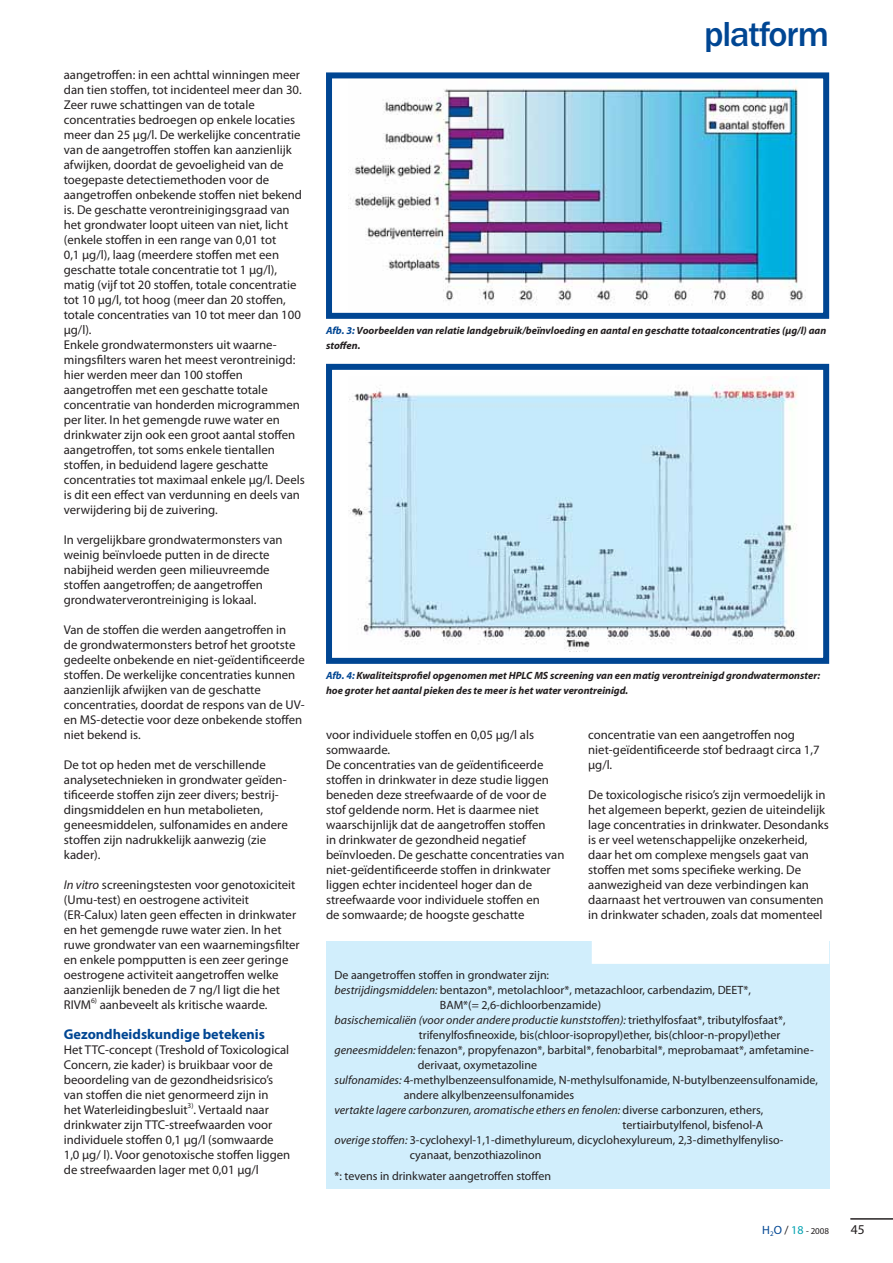
<style>
.page{position:relative;width:893px;height:1263px;background:#fff}
.page>*{position:absolute;margin:0;border:0;box-sizing:border-box;transform-origin:0 0}
.t1{font:500 36px "ITC Franklin Gothic Std";letter-spacing:-.03em;color:#004693}
.t2{font:700 14.25px "Myriad Pro";color:#004693}
.t3{font:13.5px "Myriad Pro";color:#231f20}
.t4{font:12.75px/15px "Myriad Pro";color:#231f20}
.t5{font:12px "Myriad Pro";color:#231f20}
.t6{font:italic 12px "Myriad Pro";color:#231f20}
.t7{font:italic 700 10.5px/15px "Myriad Pro";color:#231f20}
.t8{font:9px "Myriad Pro";color:#231f20}
.s1{font-style:italic}
.s2{color:#004693}
.s3{font-style:normal}
.s4{font-size:12px;color:#004693}
.s5{font-size:12px}
.s6{font-size:12px;color:#00a2b1}
</style>
<div class="page">
<hr style="left:850px;top:1219px;width:43px;height:1px;background:#231f20">
<img style="left:348px;top:81px;width:458px;height:225px">
<div style="left:326px;top:72px;width:503px;height:247px;border:6px solid #004693"></div>
<img style="left:348px;top:385px;width:450px;height:266px">
<div style="left:326px;top:364px;width:503px;height:300px;border:6px solid #004693"></div>
<div style="left:326px;top:942px;width:503px;height:247px;background:#d1eefc"></div>
<div style="left:592px;top:940px;width:237px;height:24px;background:#fff"></div>
<p class="t4" style="left:64px;top:68px;width:242px">aangetroffen: in een achttal winningen meer dan tien stoffen, tot incidenteel meer dan 30.<br>Zeer ruwe schattingen van de totale concentraties bedroegen op enkele locaties meer dan 25 μg/l. De werkelijke concentratie van de aangetroffen stoffen kan aanzienlijk afwijken, doordat de gevoeligheid van de toegepaste detectiemethoden voor de aangetroffen onbekende stoffen niet bekend is. De geschatte verontreinigingsgraad van het grondwater loopt uiteen van niet, licht (enkele stoffen in een range van 0,01 tot<br>0,1 μg/l), laag (meerdere stoffen met een geschatte totale concentratie tot 1 μg/l), matig (vijf tot 20 stoffen, totale concentratie tot 10 μg/l, tot hoog (meer dan 20 stoffen, totale concentraties van 10 tot meer dan 100 μg/l).<br>Enkele grondwatermonsters uit waarne&shy;mingsfilters waren het meest verontreinigd: hier werden meer dan 100 stoffen aangetroffen met een geschatte totale concentratie van honderden microgrammen per liter. In het gemengde ruwe water en drinkwater zijn ook een groot aantal stoffen aangetroffen, tot soms enkele tientallen stoffen, in beduidend lagere geschatte concentraties tot maximaal enkele μg/l. Deels is dit een effect van verdunning en deels van verwijdering bij de zuivering.</p>
<p class="t4" style="left:64px;top:533px;width:220px">In vergelijkbare grondwatermonsters van weinig beïnvloede putten in de directe nabijheid werden geen milieuvreemde stoffen aangetroffen; de aangetroffen grondwaterverontreiniging is lokaal.</p>
<p class="t4" style="left:64px;top:623px;width:242px">Van de stoffen die werden aangetroffen in<br>de grondwatermonsters betrof het grootste gedeelte onbekende en niet-geïdentificeerde stoffen. De werkelijke concentraties kunnen aanzienlijk afwijken van de geschatte concentraties, doordat de respons van de UV&shy;en MS-detectie voor deze onbekende stoffen niet bekend is.</p>
<p class="t4" style="left:64px;top:758px;width:226px">De tot op heden met de verschillende analyse technieken in grondwater geïden&shy;tificeerde stoffen zijn zeer divers; bestrij&shy;dingsmiddelen en hun metabolieten, geneesmiddelen, sulfonamides en andere stoffen zijn nadrukkelijk aanwezig (zie kader).</p>
<p class="t4" style="left:64px;top:878px;width:237px"><span class="s1">In vitro</span> screeningstesten voor genotoxiciteit (Umu-test) en oestrogene activiteit (ER-Calux) laten geen effecten in drinkwater en het gemengde ruwe water zien. In het ruwe grondwater van een waarnemingsfilter en enkele pompputten is een zeer geringe oestrogene activiteit aangetroffen welke aanzienlijk beneden de 7 ng/l ligt die het RIVM<sup>6)</sup> aanbeveelt als kritische waarde.</p>
<p class="t2" style="left:64px;top:1029px;width:203px">Gezondheidskundige betekenis</p>
<p class="t4" style="left:64px;top:1043px;width:228px">Het TTC-concept (Treshold of Toxicological Concern, zie kader) is bruikbaar voor de beoordeling van de gezondheidsrisico’s van stoffen die niet genormeerd zijn in<br>het Waterleidingbesluit<sup>3)</sup>. Vertaald naar drinkwater zijn TTC-streefwaarden voor individuele stoffen 0,1 μg/l (somwaarde 1,0 μg/ l). Voor genotoxische stoffen liggen de streefwaarden lager met 0,01 μg/l</p>
<h1 class="t1" style="left:704px;top:20px;width:126px">platform</h1>
<p class="t7" style="left:326px;top:324px;width:502px"><span class="s2">Afb. 3:</span> Voorbeelden van relatie landgebruik/beïnvloeding en aantal en geschatte totaalconcentraties (μg/l) aan stoffen.</p>
<p class="t7" style="left:326px;top:669px;width:496px"><span class="s2">Afb. 4:</span> Kwaliteitsprofiel opgenomen met HPLC MS screening van een matig verontreinigd grondwatermonster: hoe groter het aantal pieken des te meer is het water verontreinigd.</p>
<p class="t4" style="left:326px;top:728px;width:240px">voor individuele stoffen en 0,05 μg/l als somwaarde.<br>De concentraties van de geïdentificeerde stoffen in drinkwater in deze studie liggen beneden deze streefwaarde of de voor de stof geldende norm. Het is daarmee niet waarschijnlijk dat de aangetroffen stoffen<br>in drinkwater de gezondheid negatief beïnvloeden. De geschatte concentraties van niet-geïdentificeerde stoffen in drinkwater liggen echter incidenteel hoger dan de streefwaarde voor individuele stoffen en<br>de somwaarde; de hoogste geschatte</p>
<p class="t4" style="left:588px;top:728px;width:233px">concentratie van een aangetroffen nog niet-geïdentificeerde stof bedraagt circa 1,7 μg/l.</p>
<p class="t4" style="left:588px;top:788px;width:242px">De toxicologische risico’s zijn vermoedelijk in het algemeen beperkt, gezien de uiteindelijk lage concentraties in drinkwater. Desondanks is er veel wetenschappelijke onzekerheid, daar het om complexe mengsels gaat van stoffen met soms specifieke werking. De aanwezigheid van deze verbindingen kan daarnaast het vertrouwen van consumenten in drinkwater schaden, zoals dat momenteel</p>
<p class="t5" style="left:335px;top:970px;width:216px">De aangetroffen stoffen in grondwater zijn:</p>
<p class="t5" style="left:335px;top:985px;width:418px"><span class="s1">bestrijdingsmiddelen:</span> bentazon*, metolachloor*, metazachloor, carbendazim, DEET*,</p>
<p class="t5" style="left:440px;top:1000px;width:163px">BAM*(= 2,6-dichloorbenzamide)</p>
<p class="t6" style="left:335px;top:1015px;width:452px">basischemicaliën (voor onder andere productie kunststoffen): <span class="s3">triethylfosfaat*, tributylfosfaat*,</span></p>
<p class="t5" style="left:419px;top:1030px;width:363px">trifenylfosfineoxide, bis(chloor-isopropyl)ether, bis(chloor-n-propyl)ether</p>
<p class="t5" style="left:335px;top:1045px;width:481px"><span class="s1">geneesmiddelen:</span> fenazon*, propyfenazon*, barbital*, fenobarbital*, meprobamaat*, amfetamine-</p>
<p class="t5" style="left:418px;top:1060px;width:121px">derivaat, oxymetazoline</p>
<p class="t5" style="left:335px;top:1075px;width:485px"><span class="s1">sulfonamides:</span> 4-methylbenzeensulfonamide, N-methylsulfonamide, N-butylbenzeensulfonamide,</p>
<p class="t5" style="left:404px;top:1090px;width:172px">andere alkylbenzeensulfonamides</p>
<p class="t6" style="left:335px;top:1105px;width:430px">vertakte lagere carbonzuren, aromatische ethers en fenolen: <span class="s3">diverse carbonzuren, ethers,</span></p>
<p class="t5" style="left:623px;top:1120px;width:142px">tertiairbutylfenol, bisfenol-A</p>
<p class="t5" style="left:335px;top:1135px;width:451px"><span class="s1">overige stoffen:</span> 3-cyclohexyl-1,1-dimethylureum, dicyclohexylureum, 2,3-dimethylfenyliso-</p>
<p class="t5" style="left:410px;top:1150px;width:133px">cyanaat, benzothiazolinon</p>
<p class="t5" style="left:335px;top:1171px;width:218px">*: tevens in drinkwater aangetroffen stoffen</p>
<p class="t8" style="left:762px;top:1227px;width:68px"><span class="s4">H</span><sub>2</sub><span class="s4">O</span> <span class="s5">/</span> <span class="s6">18</span> - 2008</p>
<p class="t3" style="left:851px;top:1224px;width:15px">45</p>
</div>
